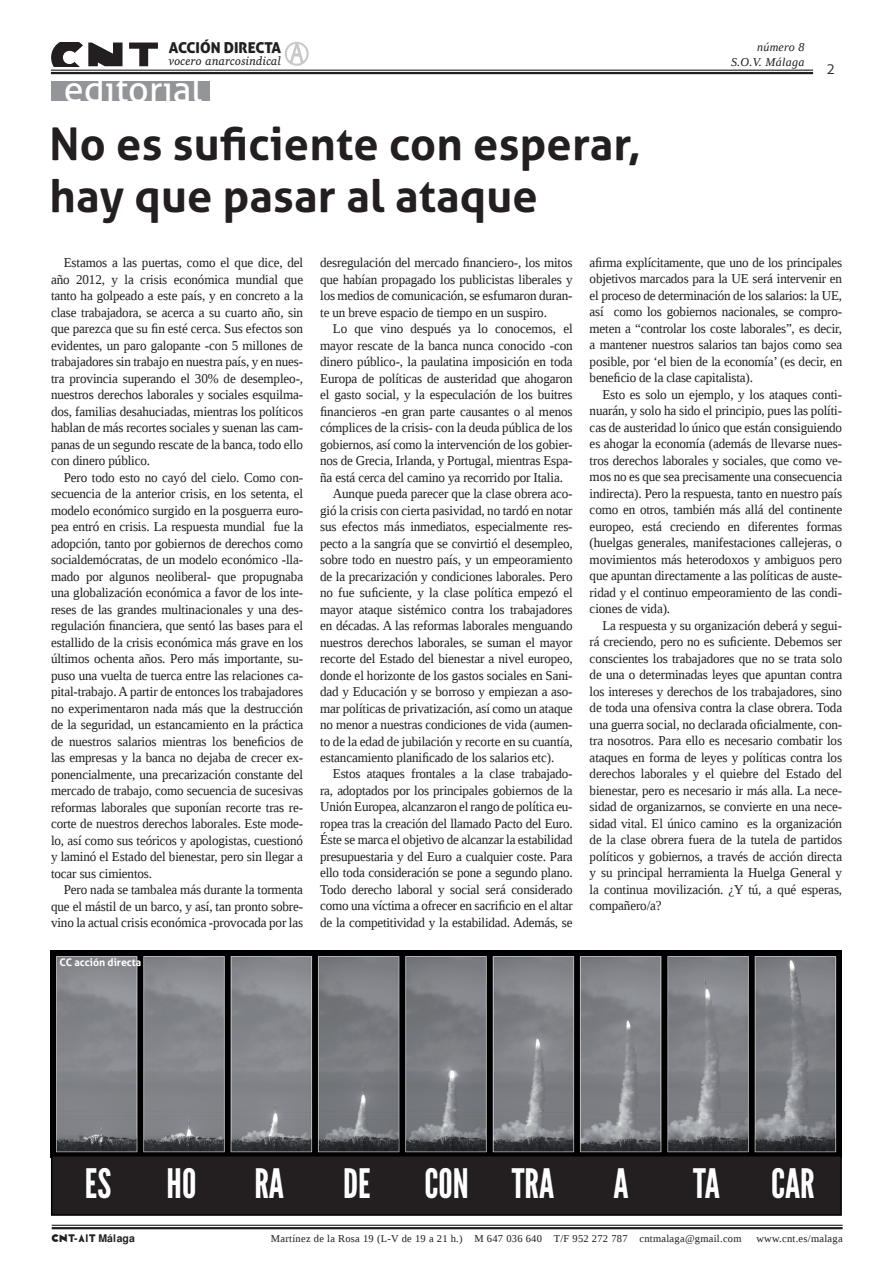
<style>
.page{position:relative;width:893px;height:1263px;background:#fff}
.page>*{position:absolute;margin:0;border:0;box-sizing:border-box;transform-origin:0 0}
.t1{font:700 45px/52.2px "Aller";letter-spacing:.005em;color:#231f20}
.t2{font:40.5px "League Gothic";color:#fff}
.t3{font:36px "Aller";color:#fff}
.t4{font:15px "Aller Display";color:#231f20}
.t5{font:300 15px "Aller";color:#231f20}
.t6{font:13.5px/16.5px "Liberation Serif";letter-spacing:-.01em;color:#231f20;text-align:justify}
.t7{font:12px "Apparatus SIL Italic";letter-spacing:.015em;color:#231f20}
.t8{font:italic 12px/15px "Liberation Serif";letter-spacing:.025em;color:#231f20;text-align:right}
.t9{font:10.5px "Liberation Serif";letter-spacing:.025em;color:#231f20}
.t10{font:700 10.5px "Aller";color:#fff}
.t11{font:10.5px "libertaria CNT";letter-spacing:.06em;color:#231f20}
</style>
<div class="page">
<svg style="left:285px;top:42px;width:24px;height:24px"></svg>
<hr style="left:51px;top:72px;width:762px;height:2px;background:#231f20">
<hr style="left:52px;top:1227px;width:791px;height:2px;background:#231f20">
<hr style="left:51px;top:70px;width:762px;height:1px;background:#231f20">
<hr style="left:52px;top:1225px;width:791px;height:1px;background:#231f20">
<svg style="left:51px;top:43px;width:72px;height:23px"></svg>
<svg style="left:129px;top:43px;width:29px;height:23px"></svg>
<div style="left:51px;top:81px;width:158px;height:19px;background:#939598"></div>
<img style="left:51px;top:950px;width:791px;height:205px">
<div style="left:52px;top:1156px;width:789px;height:59px;background:#231f20"></div>
<div style="left:51px;top:1155px;width:791px;height:61px;border:2px solid #000"></div>
<p class="t4" style="left:169px;top:38px;width:114px">ACCIÓN DIRECTA</p>
<p class="t7" style="left:169px;top:55px;width:114px">vocero anarcosindical</p>
<p class="t8" style="left:731px;top:39px;width:75px">número 8<br>S.O.V. Málaga</p>
<p class="t5" style="left:827px;top:60px;width:10px">2</p>
<h3 class="t3" style="left:64px;top:67px;width:140px">editorial</h3>
<h1 class="t1" style="left:49px;top:118px;width:593px">No es suficiente con esperar, hay que pasar al ataque</h1>
<p class="t6" style="left:51px;top:254px;width:254px;text-indent:13px">Estamos a las puertas, como el que dice, del año 2012, y la crisis económica mundial que tanto ha golpeado a este país, y en concreto a la clase trabajadora, se acerca a su cuarto año, sin que parezca que su fin esté cerca. Sus efectos son evidentes, un paro galopante -con 5 millones de trabajadores sin trabajo en nuestra país, y en nues&shy;tra provincia superando el 30% de desempleo-, nuestros derechos laborales y sociales esquilma&shy;dos, familias desahuciadas, mientras los políticos hablan de más recortes sociales y suenan las cam&shy;panas de un segundo rescate de la banca, todo ello con dinero público.</p>
<p class="t6" style="left:51px;top:469px;width:254px;text-indent:13px">Pero todo esto no cayó del cielo. Como con&shy;secuencia de la anterior crisis, en los setenta, el modelo económico surgido en la posguerra euro&shy;pea entró en crisis. La respuesta mundial fue la adopción, tanto por gobiernos de derechos como socialdemócratas, de un modelo económico -lla&shy;mado por algunos neoliberal- que propugnaba una globalización económica a favor de los inte&shy;reses de las grandes multinacionales y una des&shy;regulación financiera, que sentó las bases para el estallido de la crisis económica más grave en los últimos ochenta años. Pero más importante, su&shy;puso una vuelta de tuerca entre las relaciones ca&shy;pital-trabajo. A partir de entonces los trabajadores no experimentaron nada más que la destrucción de la seguridad, un estancamiento en la práctica de nuestros salarios mientras los beneficios de las empresas y la banca no dejaba de crecer ex&shy;ponencialmente, una precarización constante del mercado de trabajo, como secuencia de sucesivas reformas laborales que suponían recorte tras re&shy;corte de nuestros derechos laborales. Este mode&shy;lo, así como sus teóricos y apologistas, cuestionó y laminó el Estado del bienestar, pero sin llegar a tocar sus cimientos.</p>
<p class="t6" style="left:51px;top:881px;width:254px;text-indent:13px">Pero nada se tambalea más durante la tormenta que el mástil de un barco, y así, tan pronto sobre&shy;vino la actual crisis económica -provocada por las</p>
<p class="t6" style="left:590px;top:254px;width:254px">afirma explícitamente, que uno de los principales objetivos marcados para la UE será intervenir en el proceso de determinación de los salarios: la UE, así como los gobiernos nacionales, se compro&shy;meten a “controlar los coste laborales”, es decir, a mantener nuestros salarios tan bajos como sea posible, por ‘el bien de la economía’ (es decir, en beneficio de la clase capitalista).</p>
<p class="t6" style="left:590px;top:386px;width:254px;text-indent:13px">Esto es solo un ejemplo, y los ataques conti&shy;nuarán, y solo ha sido el principio, pues las políti&shy;cas de austeridad lo único que están consiguiendo es ahogar la economía (además de llevarse nues&shy;tros derechos laborales y sociales, que como ve&shy;mos no es que sea precisamente una consecuencia indirecta). Pero la respuesta, tanto en nuestro país como en otros, también más allá del continente europeo, está creciendo en diferentes formas (huelgas generales, manifestaciones callejeras, o movimientos más heterodoxos y ambiguos pero que apuntan directamente a las políticas de auste&shy;ridad y el continuo empeoramiento de las condi&shy;ciones de vida).</p>
<p class="t6" style="left:590px;top:617px;width:254px;text-indent:13px">La respuesta y su organización deberá y segui&shy;rá creciendo, pero no es suficiente. Debemos ser conscientes los trabajadores que no se trata solo de una o determinadas leyes que apuntan contra los intereses y derechos de los trabajadores, sino de toda una ofensiva contra la clase obrera. Toda una guerra social, no declarada oficialmente, con&shy;tra nosotros. Para ello es necesario combatir los ataques en forma de leyes y políticas contra los derechos laborales y el quiebre del Estado del bienestar, pero es necesario ir más alla. La nece&shy;sidad de organizarnos, se convierte en una nece&shy;sidad vital. El único camino es la organización de la clase obrera fuera de la tutela de partidos políticos y gobiernos, a través de acción directa y su principal herramienta la Huelga General y la continua movilización. ¿Y tú, a qué esperas, compañero/a?</p>
<p class="t6" style="left:320px;top:254px;width:254px">desregulación del mercado financiero-, los mitos que habían propagado los publicistas liberales y los medios de comunicación, se esfumaron duran&shy;te un breve espacio de tiempo en un suspiro.</p>
<p class="t6" style="left:333px;top:320px;width:241px">Lo que vino después ya lo conocemos, el</p>
<p class="t6" style="left:320px;top:337px;width:254px">mayor rescate de la banca nunca conocido -con</p>
<p class="t6" style="left:320px;top:353px;width:254px">dinero público-, la paulatina imposición en toda</p>
<p class="t6" style="left:320px;top:370px;width:254px">Europa de políticas de austeridad que ahogaron</p>
<p class="t6" style="left:320px;top:386px;width:254px">el gasto social, y la especulación de los buitres</p>
<p class="t6" style="left:320px;top:403px;width:254px">financieros -en gran parte causantes o al menos</p>
<p class="t6" style="left:320px;top:419px;width:254px">cómplices de la crisis- con la deuda pública de los</p>
<p class="t6" style="left:320px;top:436px;width:254px">gobiernos, así como la intervención de los gobier-</p>
<p class="t6" style="left:320px;top:452px;width:254px">nos de Grecia, Irlanda, y Portugal, mientras Espa-</p>
<p class="t6" style="left:320px;top:469px;width:244px">ña está cerca del camino ya recorrido por Italia.</p>
<p class="t6" style="left:333px;top:485px;width:241px">Aunque pueda parecer que la clase obrera aco-</p>
<p class="t6" style="left:320px;top:502px;width:254px">gió la crisis con cierta pasividad, no tardó en notar</p>
<p class="t6" style="left:320px;top:518px;width:254px">sus efectos más inmediatos, especialmente res-</p>
<p class="t6" style="left:320px;top:535px;width:254px">pecto a la sangría que se convirtió el desempleo,</p>
<p class="t6" style="left:320px;top:551px;width:254px">sobre todo en nuestro país, y un empeoramiento</p>
<p class="t6" style="left:320px;top:568px;width:254px">de la precarización y condiciones laborales. Pero</p>
<p class="t6" style="left:320px;top:584px;width:254px">no fue suficiente, y la clase política empezó el</p>
<p class="t6" style="left:320px;top:601px;width:254px">mayor ataque sistémico contra los trabajadores</p>
<p class="t6" style="left:320px;top:617px;width:254px">en décadas. A las reformas laborales menguando</p>
<p class="t6" style="left:320px;top:634px;width:254px">nuestros derechos laborales, se suman el mayor</p>
<p class="t6" style="left:320px;top:650px;width:254px">recorte del Estado del bienestar a nivel europeo,</p>
<p class="t6" style="left:320px;top:667px;width:254px">donde el horizonte de los gastos sociales en Sani-</p>
<p class="t6" style="left:320px;top:683px;width:254px">dad y Educación y se borroso y empiezan a aso-</p>
<p class="t6" style="left:320px;top:700px;width:254px">mar políticas de privatización, así como un ataque</p>
<p class="t6" style="left:320px;top:716px;width:254px">no menor a nuestras condiciones de vida (aumen-</p>
<p class="t6" style="left:320px;top:733px;width:254px">to de la edad de jubilación y recorte en su cuantía,</p>
<p class="t6" style="left:320px;top:749px;width:236px">estancamiento planificado de los salarios etc).</p>
<p class="t6" style="left:333px;top:766px;width:241px">Estos ataques frontales a la clase trabajado-</p>
<p class="t6" style="left:320px;top:782px;width:254px">ra, adoptados por los principales gobiernos de la</p>
<p class="t6" style="left:320px;top:799px;width:254px">Unión Europea, alcanzaron el rango de política eu-</p>
<p class="t6" style="left:320px;top:815px;width:254px">ropea tras la creación del llamado Pacto del Euro.</p>
<p class="t6" style="left:320px;top:832px;width:254px">Éste se marca el objetivo de alcanzar la estabilidad</p>
<p class="t6" style="left:320px;top:848px;width:254px">presupuestaria y del Euro a cualquier coste. Para</p>
<p class="t6" style="left:320px;top:865px;width:254px">ello toda consideración se pone a segundo plano.</p>
<p class="t6" style="left:320px;top:881px;width:254px">Todo derecho laboral y social será considerado</p>
<p class="t6" style="left:320px;top:898px;width:254px">como una víctima a ofrecer en sacrificio en el altar</p>
<p class="t6" style="left:320px;top:914px;width:254px">de la competitividad y la estabilidad. Además, se</p>
<p class="t10" style="left:60px;top:956px;width:83px">CC acción directa</p>
<h2 class="t2" style="left:85px;top:1160px;width:28px">ES</h2>
<h2 class="t2" style="left:167px;top:1160px;width:31px">HO</h2>
<h2 class="t2" style="left:254px;top:1160px;width:31px">RA</h2>
<h2 class="t2" style="left:343px;top:1160px;width:29px">DE</h2>
<h2 class="t2" style="left:424px;top:1160px;width:132px">CON TRA</h2>
<h2 class="t2" style="left:613px;top:1160px;width:17px">A</h2>
<h2 class="t2" style="left:693px;top:1160px;width:29px">TA</h2>
<h2 class="t2" style="left:771px;top:1160px;width:45px">CAR</h2>
<p class="t11" style="left:52px;top:1229px;width:85px">CNT-AIT Málaga</p>
<p class="t9" style="left:271px;top:1231px;width:472px">Martínez de la Rosa 19 (L-V de 19 a 21 h.) M 647 036 640 T/F 952 272 787 cntmalaga@gmail.com</p>
<p class="t9" style="left:756px;top:1231px;width:88px">www.cnt.es/malaga</p>
</div>
